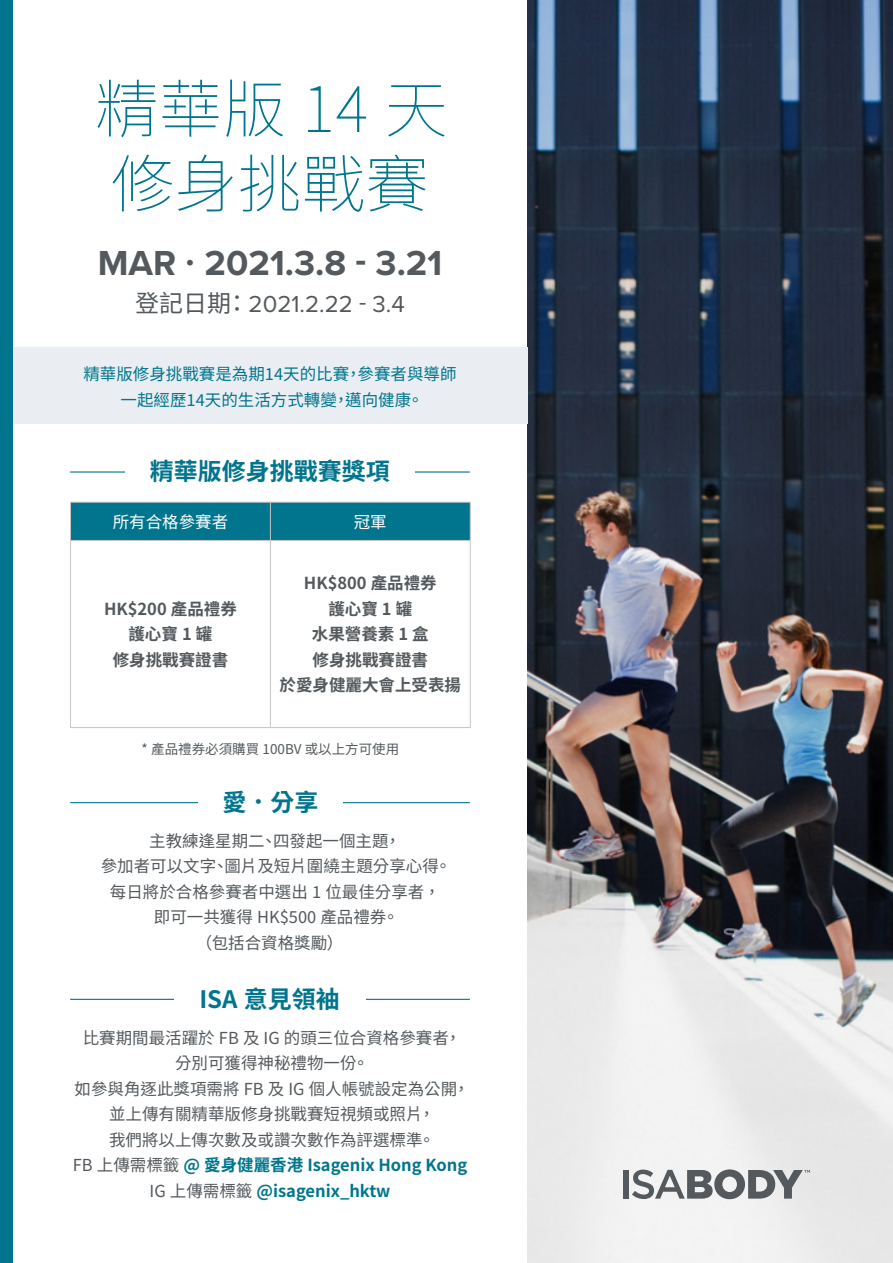
<style>
.page{position:relative;width:893px;height:1263px;background:#fff}
.page>*{position:absolute;margin:0;border:0;box-sizing:border-box;transform-origin:0 0}
.t1{font:200 63px/75px "Source Han Sans TC";letter-spacing:.01em;color:#00758d}
.t2{font:700 36px "Proxima Nova";color:#54595d}
.t3{font:700 24px "Source Han Sans TC";color:#00758d}
.t4{font:24px "Proxima Nova";color:#54595d}
.t5{font:16.5px/25.5px "Source Han Sans TC";color:#54595d;text-align:center}
.t6{font:700 16.5px "Source Han Sans TC";color:#54595d}
.t7{font:16.5px/25.5px "Source Han Sans TC";color:#00758d;text-align:center}
.t8{font:16.5px "Source Han Sans TC";color:#fff}
.t9{font:13.5px "Source Han Sans TC";color:#54595d}
.s1{font-family:"Source Han Sans TC"}
.s2{font-weight:700;color:#00758d}
</style>
<div class="page">
<img style="left:527px;top:0;width:366px;height:1263px">
<hr style="left:70px;top:471px;width:400px;height:2px;background:#00758d">
<hr style="left:70px;top:802px;width:400px;height:1px;background:#00758d">
<div style="left:623px;top:1170px;width:5px;height:28px;background:#54595d"></div>
<svg style="left:632px;top:1169px;width:178px;height:30px"></svg>
<div style="left:13px;top:348px;width:514px;height:76px;background:#eaeef2"></div>
<div style="left:125px;top:459px;width:290px;height:26px;background:#fff"></div>
<div style="left:71px;top:503px;width:399px;height:37px;background:#00758d"></div>
<hr style="left:70px;top:502px;width:200px;height:1px;background:#c6c4c5">
<hr style="left:70px;top:502px;width:1px;height:38px;background:#c6c4c5">
<hr style="left:270px;top:502px;width:201px;height:1px;background:#c6c4c5">
<hr style="left:270px;top:502px;width:1px;height:38px;background:#c6c4c5">
<hr style="left:470px;top:502px;width:1px;height:38px;background:#c6c4c5">
<hr style="left:70px;top:540px;width:200px;height:1px;background:#c6c4c5">
<hr style="left:70px;top:541px;width:1px;height:186px;background:#c6c4c5">
<hr style="left:270px;top:540px;width:201px;height:1px;background:#c6c4c5">
<hr style="left:270px;top:541px;width:1px;height:186px;background:#c6c4c5">
<hr style="left:470px;top:541px;width:1px;height:186px;background:#c6c4c5">
<hr style="left:70px;top:727px;width:200px;height:1px;background:#c6c4c5">
<hr style="left:270px;top:727px;width:201px;height:1px;background:#c6c4c5">
<div style="left:198px;top:790px;width:144px;height:25px;background:#fff"></div>
<hr style="left:70px;top:999px;width:400px;height:1px;background:#00758d">
<div style="left:174px;top:986px;width:192px;height:26px;background:#fff"></div>
<div style="left:0;top:0;width:13px;height:1263px;background:#00758d"></div>
<p class="t1" style="left:95px;top:73px;width:354px">精華版 14 天修身挑戰賽</p>
<p class="t2" style="left:98px;top:236px;width:346px">MAR · 2021.3.8 - 3.21</p>
<p class="t4" style="left:135px;top:286px;width:271px"><span class="s1">登記日期：</span> 2021.2.22 - 3.4</p>
<p class="t7" style="left:83px;top:362px;width:375px">精華版修身挑戰賽是為期14天的比賽，參賽者與導師一起經歷14天的生活方式轉變，邁向健康。</p>
<p class="t3" style="left:150px;top:458px;width:242px">精華版修身挑戰賽獎項</p>
<p class="t8" style="left:113px;top:512px;width:117px">所有合格參賽者</p>
<p class="t8" style="left:354px;top:512px;width:34px">冠軍</p>
<p class="t6" style="left:104px;top:599px;width:134px">HK$200 產品禮券</p>
<p class="t6" style="left:128px;top:625px;width:85px">護心寶 1 罐</p>
<p class="t6" style="left:113px;top:650px;width:117px">修身挑戰賽證書</p>
<p class="t6" style="left:304px;top:574px;width:134px">HK$800 產品禮券</p>
<p class="t6" style="left:328px;top:599px;width:85px">護心寶 1 罐</p>
<p class="t6" style="left:312px;top:625px;width:118px">水果營養素 1 盒</p>
<p class="t6" style="left:313px;top:650px;width:117px">修身挑戰賽證書</p>
<p class="t6" style="left:280px;top:676px;width:183px">於愛身健麗大會上受表揚</p>
<p class="t9" style="left:142px;top:741px;width:259px">* 產品禮券必須購買 100BV 或以上方可使用</p>
<p class="t3" style="left:223px;top:789px;width:97px">愛．分享</p>
<p class="t5" style="left:149px;top:828px;width:253px">主教練逢星期二、四發起一個主題，</p>
<p class="t5" style="left:101px;top:854px;width:352px">參加者可以文字、圖片及短片圍繞主題分享心得。</p>
<p class="t5" style="left:110px;top:879px;width:332px">每日將於合格參賽者中選出 1 位最佳分享者 ，</p>
<p class="t5" style="left:154px;top:905px;width:246px">即可一共獲得 HK$500 產品禮券。</p>
<p class="t5" style="left:196px;top:930px;width:149px">（包括合資格獎勵）</p>
<p class="t3" style="left:199px;top:985px;width:142px">ISA 意見領袖</p>
<p class="t5" style="left:73px;top:1025px;width:398px">比賽期間最活躍於 FB 及 IG 的頭三位合資格參賽者，分別可獲得神秘禮物一份。<br>如參與角逐此獎項需將 FB 及 IG 個人帳號設定為公開，並上傳有關精華版修身挑戰賽短視頻或照片，<br>我們將以上傳次數及或讚次數作為評選標準。<br>FB 上傳需標籤 <span class="s2">@ 愛身健麗香港 Isagenix Hong Kong<br></span>IG 上傳需標籤 <span class="s2">@isagenix_hktw</span></p>
</div>
